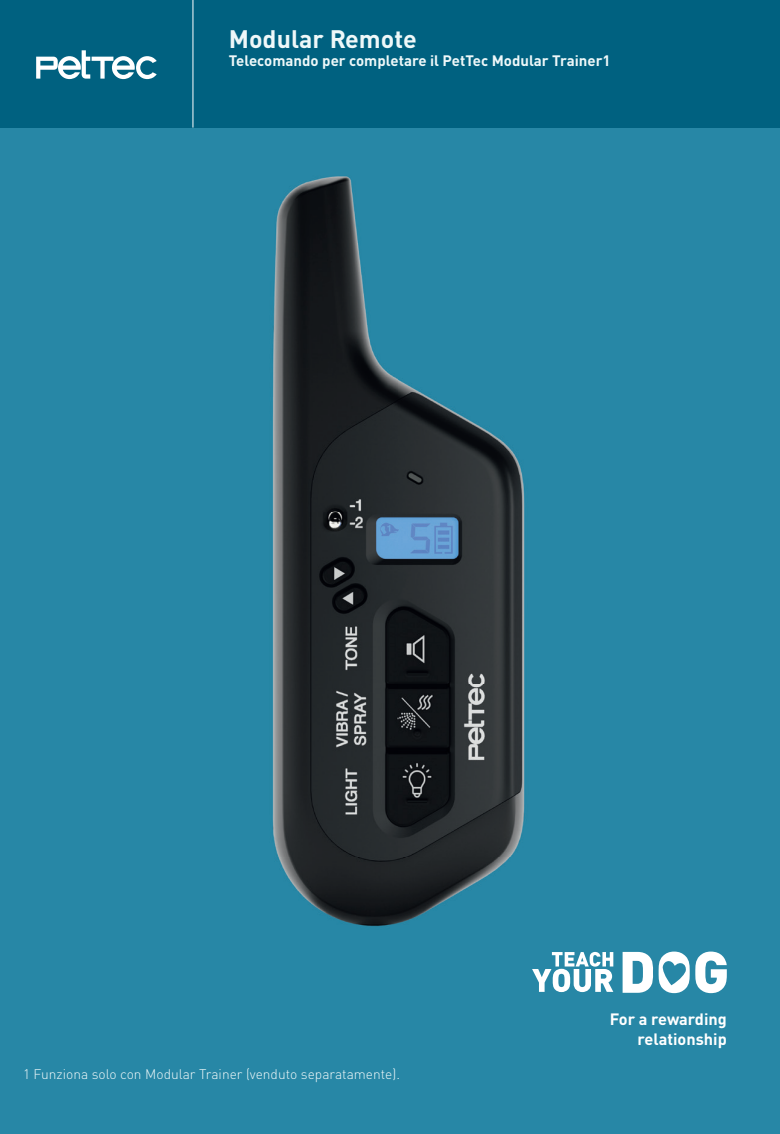
<style>
.page{position:relative;width:780px;height:1134px;background:#2787a6}
.page>*{position:absolute;margin:0;border:0;box-sizing:border-box;transform-origin:0 0}
.t1{font:700 25px "DIN Pro";color:#eef8f9}
.t2{font:700 16.25px/20px "DIN Pro";color:#fff;text-align:right}
.t3{font:700 15px "DIN Pro";color:#eef8f9}
.t4{font:300 13.75px "DIN";color:#eef8f9}
</style>
<div class="page">
<div style="left:0;top:0;width:780px;height:128px;background:#006180"></div>
<hr style="left:192px;top:0;width:1px;height:128px;background:#fff">
<svg style="left:695px;top:951px;width:31px;height:42px"></svg>
<svg style="left:622px;top:951px;width:67px;height:42px"></svg>
<svg style="left:532px;top:952px;width:81px;height:40px"></svg>
<img style="left:272px;top:176px;width:253px;height:750px">
<svg style="left:36px;top:50px;width:121px;height:29px"></svg>
<h1 class="t1" style="left:229px;top:19px;width:189px">Modular Remote</h1>
<p class="t3" style="left:229px;top:48px;width:383px">Telecomando per completare il PetTec Modular Trainer1</p>
<p class="t4" style="left:23px;top:1065px;width:378px">1 Funziona solo con Modular Trainer (venduto separatamente).</p>
<p class="t2" style="left:609px;top:1007px;width:119px">For a rewarding relationship</p>
</div>
